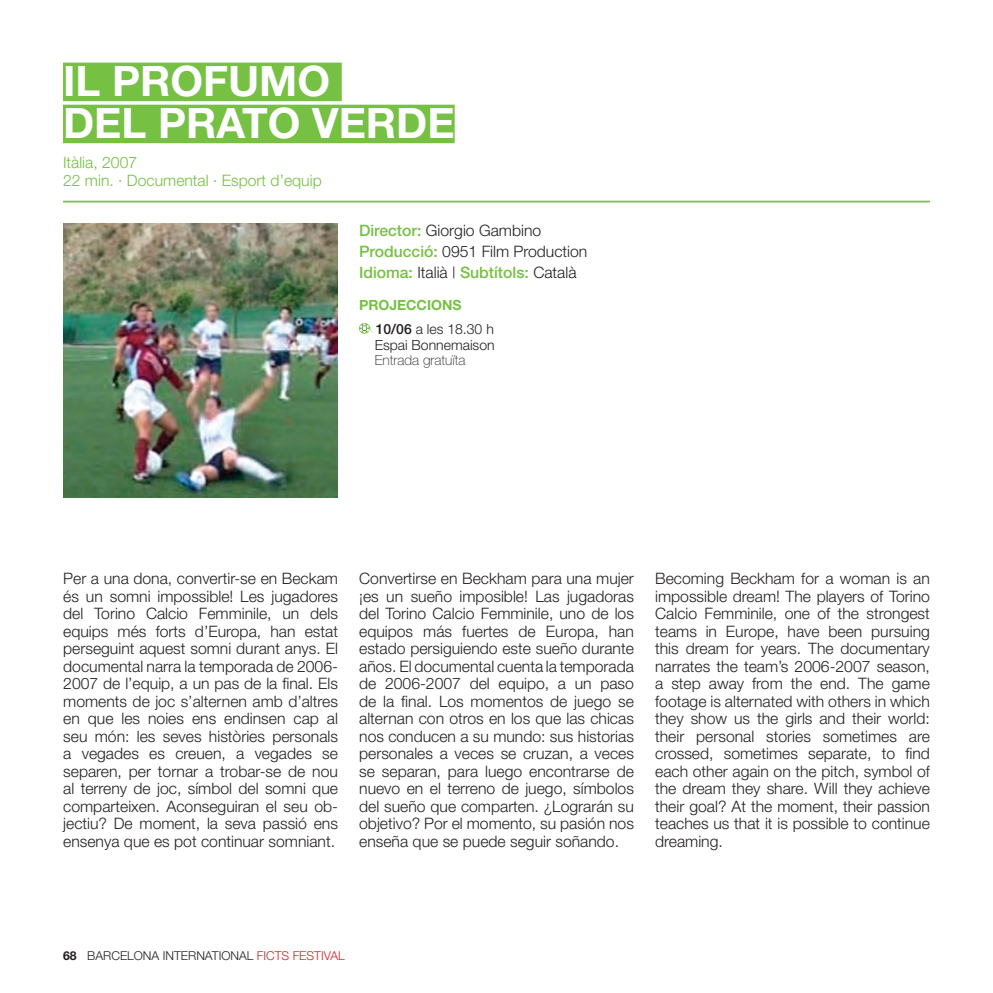
<style>
.page{position:relative;width:993px;height:993px;background:#fff}
.page>*{position:absolute;margin:0;border:0;box-sizing:border-box;transform-origin:0 0}
.t1{font:700 42px/42px "Helvetica Neue";color:#fff}
.t2{font:300 15.75px/17.5px "Helvetica Neue";color:#231f20;text-align:justify}
.t3{font:300 15.75px/18.9px "Helvetica Neue";color:#76c043}
.t4{font:500 15.75px "Helvetica Neue";color:#76c043}
.t5{font:300 14px/15.8px "Helvetica Neue";color:#231f20;text-align:justify}
.t6{font:700 14px "Helvetica Neue";color:#76c043}
.t7{font:300 12.25px "Helvetica Neue";color:#231f20}
.s1{font-weight:500;color:#76c043}
.s2{font-weight:300;color:#231f20}
.s3{font-weight:500}
.s4{font-weight:100}
.s5{font-weight:700}
.s6{color:#d1232a}
</style>
<div class="page">
<div style="left:63px;top:63px;width:278px;height:38px;background:#76c043"></div>
<div style="left:63px;top:105px;width:391px;height:38px;background:#76c043"></div>
<svg style="left:359px;top:323px;width:16px;height:11px"></svg>
<hr style="left:63px;top:201px;width:866px;height:1px;background:#76c043">
<img style="left:63px;top:223px;width:275px;height:275px">
<p class="t1" style="left:63px;top:59px;width:393px">IL PROFUMO<br>DEL PRATO VERDE</p>
<p class="t3" style="left:63px;top:152px;width:260px">Itàlia, 2007<br>22 min. · Documental · Esport d’equip</p>
<p class="t2" style="left:359px;top:221px;width:184px"><span class="s1">Director:</span> Giorgio Gambino</p>
<p class="t2" style="left:359px;top:242px;width:230px"><span class="s1">Producció:</span> 0951 Film Production</p>
<p class="t4" style="left:359px;top:263px;width:219px">Idioma: <span class="s2">Italià |</span> Subtítols: <span class="s2">Català</span></p>
<p class="t6" style="left:359px;top:296px;width:104px">PROJECCIONS</p>
<p class="t5" style="left:374px;top:320px;width:121px"><span class="s3">10/06</span> a les 18.30 h Espai Bonnemaison <span class="s4">Entrada gratuïta</span></p>
<p class="t2" style="left:63px;top:569px;width:276px">Per a una dona, convertir-se en Beckam és un somni impossible! Les jugadores del Torino Calcio Femminile, un dels equips més forts d’Europa, han estat perseguint aquest somni durant anys. El documental narra la temporada de 2006- 2007 de l’equip, a un pas de la final. Els moments de joc s’alternen amb d’altres en que les noies ens endinsen cap al seu món: les seves històries personals a vegades es creuen, a vegades se separen, per tornar a trobar-se de nou al terreny de joc, símbol del somni que comparteixen. Aconseguiran el seu ob&shy;jectiu? De moment, la seva passió ens ensenya que es pot continuar somniant.</p>
<p class="t2" style="left:359px;top:569px;width:276px">Convertirse en Beckham para una mujer ¡es un sueño imposible! Las jugadoras del Torino Calcio Femminile, uno de los equipos más fuertes de Europa, han estado persiguiendo este sueño durante años. El documental cuenta la temporada de 2006-2007 del equipo, a un paso de la final. Los momentos de juego se alternan con otros en los que las chicas nos conducen a su mundo: sus historias personales a veces se cruzan, a veces se separan, para luego encontrarse de nuevo en el terreno de juego, símbolos del sueño que comparten. ¿Lograrán su objetivo? Por el momento, su pasión nos enseña que se puede seguir soñando.</p>
<p class="t2" style="left:655px;top:569px;width:276px">Becoming Beckham for a woman is an impossible dream! The players of Torino Calcio Femminile, one of the strongest teams in Europe, have been pursuing this dream for years. The documentary narrates the team’s 2006-2007 season, a step away from the end. The game footage is alternated with others in which they show us the girls and their world: their personal stories sometimes are crossed, sometimes separate, to find each other again on the pitch, symbol of the dream they share. Will they achieve their goal? At the moment, their passion teaches us that it is possible to continue dreaming.</p>
<p class="t7" style="left:63px;top:947px;width:283px"><span class="s5">68</span> BARCELONA INTERNATIONAL <span class="s6">FICTS FESTIVAL</span></p>
</div>
